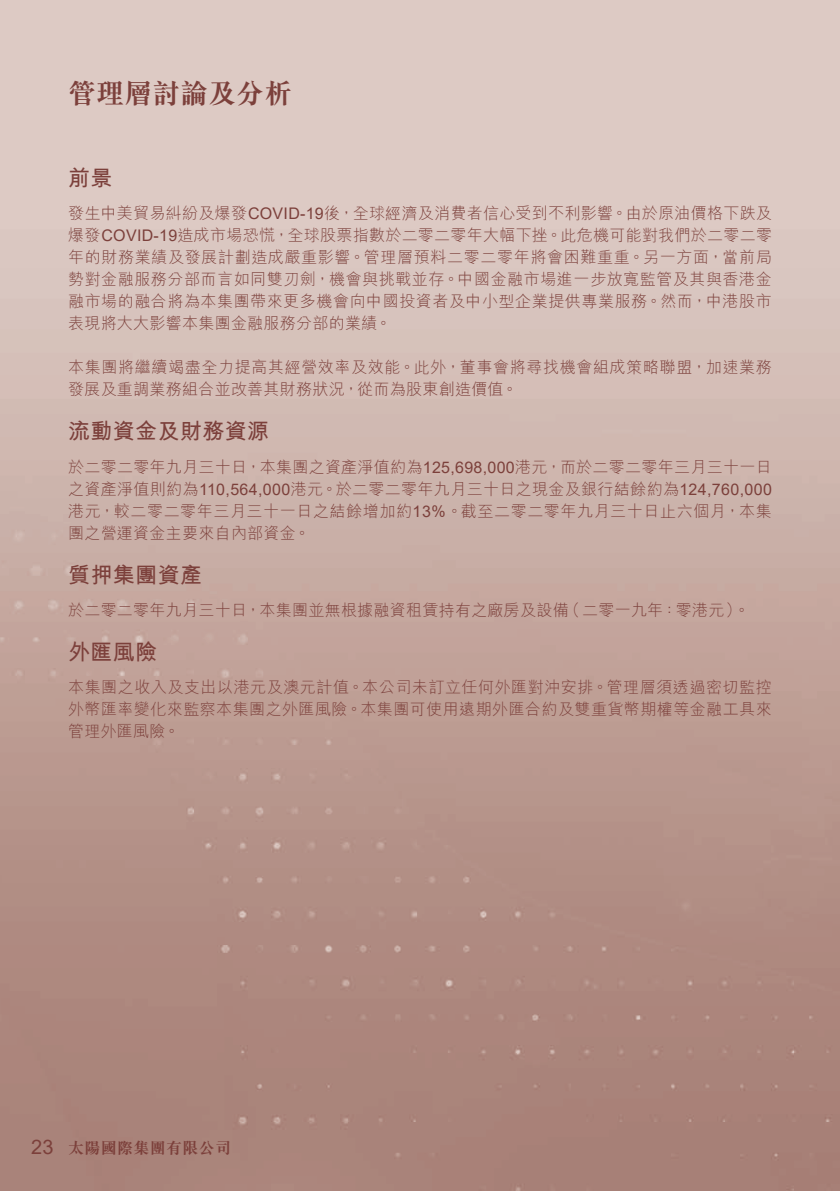
<style>
.page{position:relative;width:840px;height:1191px;background:#fff}
.page>*{position:absolute;margin:0;border:0;box-sizing:border-box;transform-origin:0 0}
.t1{font:700 28px "M Sung HK";color:#7c403b}
.t2{font:700 22px "M Hei HK";letter-spacing:.015em;color:#7c403b}
.t3{font:20px "Arial";color:#7c403b}
.t4{font:300 16px/22px "M Hei HK";letter-spacing:.03em;color:#7c403b;text-align:justify}
.t5{font:700 16px "M Sung HK";letter-spacing:.02em;color:#7c403b}
.s1{font-family:"Arial";font-weight:400}
</style>
<div class="page">
<div style="left:0;top:0;width:839px;height:1191px;background:linear-gradient(to bottom,#e5d6d0,#a47b71)"></div>
<h1 class="t1" style="left:68px;top:75px;width:225px">管理層討論及分析</h1>
<h2 class="t2" style="left:68px;top:162px;width:46px">前景</h2>
<p class="t4" style="left:68px;top:202px;width:705px">發生中美貿易糾紛及爆發<span class="s1">COVID-19</span>後，全球經濟及消費者信心受到不利影響。由於原油價格下跌及爆發<span class="s1">COVID-19</span>造成市場恐慌，全球股票指數於二零二零年大幅下挫。此危機可能對我們於二零二零年的財務業績及發展計劃造成嚴重影響。管理層預料二零二零年將會困難重重。另一方面，當前局勢對金融服務分部而言如同雙刃劍，機會與挑戰並存。中國金融市場進一步放寬監管及其與香港金融市場的融合將為本集團帶來更多機會向中國投資者及中小型企業提供專業服務。然而，中港股市表現將大大影響本集團金融服務分部的業績。</p>
<p class="t4" style="left:68px;top:356px;width:704px">本集團將繼續竭盡全力提高其經營效率及效能。此外，董事會將尋找機會組成策略聯盟，加速業務發展及重調業務組合並改善其財務狀況，從而為股東創造價值。</p>
<h2 class="t2" style="left:68px;top:415px;width:202px">流動資金及財務資源</h2>
<p class="t4" style="left:68px;top:455px;width:705px">於二零二零年九月三十日，本集團之資產淨值約為<span class="s1">125,698,000</span>港元，而於二零二零年三月三十一日之資產淨值則約為<span class="s1">110,564,000</span>港元。於二零二零年九月三十日之現金及銀行結餘約為<span class="s1">124,760,000</span>港元，較二零二零年三月三十一日之結餘增加約<span class="s1">13%</span>。截至二零二零年九月三十日止六個月，本集團之營運資金主要來自內部資金。</p>
<h2 class="t2" style="left:68px;top:558px;width:135px">質押集團資產</h2>
<p class="t4" style="left:564px;top:598px;width:187px">（二零一九年：零港元。(</p>
<p class="t4" style="left:68px;top:598px;width:502px">於二零二零年九月三十日，本集團並無根據融資租賃持有之廠房及設備</p>
<h2 class="t2" style="left:68px;top:636px;width:91px">外匯風險</h2>
<p class="t4" style="left:68px;top:676px;width:704px">本集團之收入及支出以港元及澳元計值。本公司未訂立任何外匯對沖安排。管理層須透過密切監控外幣匯率變化來監察本集團之外匯風險。本集團可使用遠期外匯合約及雙重貨幣期權等金融工具來管理外匯風險。</p>
<p class="t3" style="left:31px;top:1133px;width:24px">23</p>
<p class="t5" style="left:68px;top:1137px;width:164px">太陽國際集團有限公司</p>
</div>
